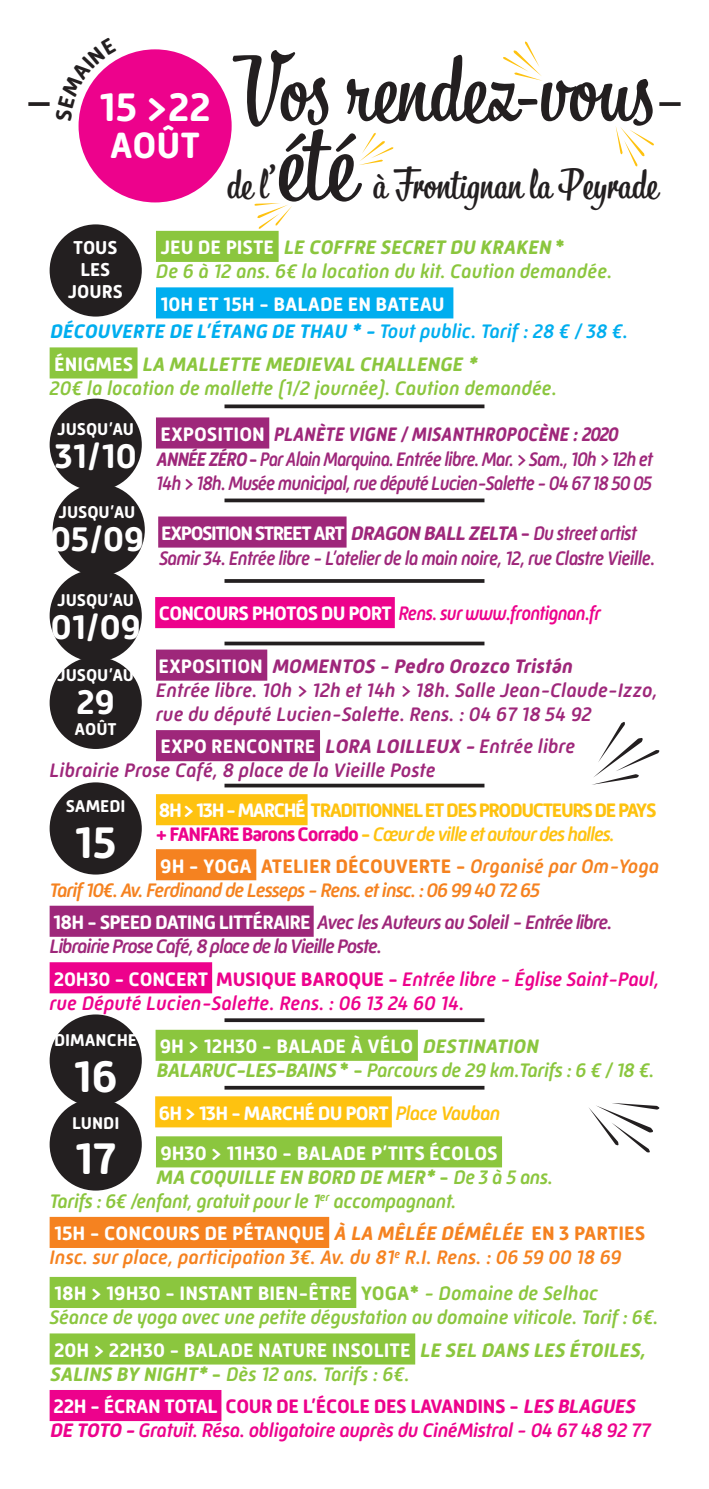
<style>
.page{position:relative;width:709px;height:1489px;background:#fff}
.page>*{position:absolute;margin:0;border:0;box-sizing:border-box;transform-origin:0 0}
.t1{font:102.5px "Bistro Script";color:#231f20}
.t2{font:91.25px "Bistro Script";color:#231f20}
.t3{font:700 45.25px "Mic 32 New Rounded";color:#fff}
.t4{font:700 40.75px "Mic 32 New Rounded";color:#fff}
.t5{font:40.25px "Bistro Script";color:#231f20}
.t6{font:700 37.5px "Mic 32 New Rounded";color:#fff}
.t7{font:700 35px "Mic 32 New Rounded";color:#fff}
.t8{font:italic 500 20px/24px "Mic 32 New Rounded";letter-spacing:-.01em;color:#8bc63e}
.t9{font:italic 500 20px/24px "Mic 32 New Rounded";color:#9e277a}
.t10{font:italic 500 20px/24.5px "Mic 32 New Rounded";letter-spacing:-.04em;color:#9e277a;scale:.9 1}
.t11{font:italic 500 20px/25.5px "Mic 32 New Rounded";letter-spacing:-.04em;color:#9e277a;scale:.93 1}
.t12{font:italic 500 20px/24px "Mic 32 New Rounded";letter-spacing:-.02em;color:#ed028c}
.t13{font:italic 500 20px/24px "Mic 32 New Rounded";color:#f58220}
.t14{font:italic 500 20px/24px "Mic 32 New Rounded";letter-spacing:-.06em;color:#9e277a}
.t15{font:700 20px/24px "Mic 32 New Rounded";letter-spacing:-.07em;color:#fec210}
.t16{font:italic 500 20px/24px "Mic 32 New Rounded";color:#ed028c}
.t17{font:italic 500 20px/24px "Mic 32 New Rounded";letter-spacing:-.05em;color:#f58220}
.t18{font:italic 700 20px/24px "Mic 32 New Rounded";color:#8bc63e}
.t19{font:italic 700 20px/27.5px "Mic 32 New Rounded";color:#00aeef}
.t20{font:700 20px/40px "Mic 32 New Rounded";color:#fff}
.t21{font:italic 500 20px "Mic 32 New Rounded";letter-spacing:-.04em;color:#ed028c;scale:.93 1}
.t22{font:700 19.25px/22px "Mic 32 New Rounded";color:#fff;text-align:center}
.t23{font:700 17.5px "Mic 32 New Rounded";color:#fff}
.s1{font-weight:700;font-style:normal;color:#fff}
.s2{font-weight:700}
.s3{font-weight:700;font-style:normal}
.s4{font-style:normal;color:#fff}
.s5{font-weight:500}
.s6{font-weight:700;font-style:normal;font-size:35px;color:#fff}
.s7{color:#fff}
.s8{color:#ed028c}
.s9{font-weight:500;font-style:italic}
.s10{font-weight:500;font-style:italic;color:#fec210}
.s11{font-style:normal}
</style>
<div class="page">
<svg style="left:28px;top:102px;width:22px;height:4px"></svg>
<svg style="left:659px;top:102px;width:21px;height:4px"></svg>
<svg style="left:359px;top:132px;width:35px;height:33px"></svg>
<svg style="left:615px;top:126px;width:39px;height:41px"></svg>
<svg style="left:503px;top:41px;width:39px;height:40px"></svg>
<svg style="left:254px;top:203px;width:38px;height:26px"></svg>
<div style="left:156px;top:231px;width:123px;height:31px;background:#8bc63e"></div>
<div style="left:156px;top:287px;width:297px;height:31px;background:#00aeef"></div>
<div style="left:50px;top:347px;width:87px;height:31px;background:#8bc63e"></div>
<div style="left:156px;top:417px;width:113px;height:31px;background:#9e277a"></div>
<div style="left:158px;top:516px;width:188px;height:31px;background:#9e277a"></div>
<div style="left:155px;top:597px;width:240px;height:31px;background:#ed028c"></div>
<div style="left:156px;top:649px;width:111px;height:31px;background:#9e277a"></div>
<div style="left:156px;top:730px;width:164px;height:31px;background:#9e277a"></div>
<div style="left:156px;top:794px;width:151px;height:31px;background:#fec210"></div>
<div style="left:156px;top:849px;width:100px;height:31px;background:#f58220"></div>
<div style="left:50px;top:905px;width:264px;height:31px;background:#9e277a"></div>
<div style="left:50px;top:962px;width:162px;height:31px;background:#ed028c"></div>
<div style="left:156px;top:1029px;width:262px;height:31px;background:#8bc63e"></div>
<div style="left:155px;top:1096px;width:237px;height:31px;background:#fec210"></div>
<div style="left:156px;top:1136px;width:346px;height:31px;background:#8bc63e"></div>
<div style="left:50px;top:1216px;width:279px;height:31px;background:#f58220"></div>
<div style="left:50px;top:1276px;width:306px;height:31px;background:#8bc63e"></div>
<div style="left:50px;top:1333px;width:365px;height:31px;background:#8bc63e"></div>
<div style="left:50px;top:1389px;width:171px;height:31px;background:#ed028c"></div>
<div style="left:50px;top:224px;width:92px;height:92px;background:#231f20;border-radius:50%"></div>
<svg style="left:224px;top:404px;width:260px;height:4px"></svg>
<div style="left:50px;top:398px;width:92px;height:93px;background:#231f20;border-radius:50%"></div>
<svg style="left:224px;top:498px;width:260px;height:4px"></svg>
<div style="left:53px;top:483px;width:92px;height:93px;background:#231f20;border-radius:50%"></div>
<svg style="left:224px;top:579px;width:260px;height:4px"></svg>
<div style="left:50px;top:569px;width:92px;height:92px;background:#231f20;border-radius:50%"></div>
<svg style="left:224px;top:641px;width:260px;height:4px"></svg>
<div style="left:50px;top:656px;width:92px;height:93px;background:#231f20;border-radius:50%"></div>
<svg style="left:224px;top:783px;width:260px;height:4px"></svg>
<div style="left:50px;top:782px;width:92px;height:92px;background:#231f20;border-radius:50%"></div>
<svg style="left:224px;top:1018px;width:260px;height:4px"></svg>
<div style="left:50px;top:1014px;width:92px;height:92px;background:#231f20;border-radius:50%"></div>
<svg style="left:224px;top:1085px;width:260px;height:4px"></svg>
<div style="left:50px;top:1098px;width:92px;height:92px;background:#231f20;border-radius:50%"></div>
<svg style="left:594px;top:722px;width:66px;height:62px"></svg>
<svg style="left:589px;top:1103px;width:71px;height:50px"></svg>
<div style="left:79px;top:49px;width:153px;height:153px;background:#ed028c;border-radius:50%"></div>
<svg style="left:78px;top:60px;width:38px;height:61px"></svg>
<h3 class="t4" style="left:99px;top:83px;width:113px">15 &gt;22</h3>
<h3 class="t6" style="left:110px;top:124px;width:92px">AOÛT</h3>
<h2 class="t2" style="left:242px;top:33px;width:414px">Vos rendez-vous</h2>
<h1 class="t1" style="left:276px;top:99px;width:80px">été</h1>
<h3 class="t5" style="left:227px;top:159px;width:51px">de l’</h3>
<h3 class="t5" style="left:373px;top:159px;width:286px">à Frontignan la Peyrade</h3>
<p class="t22" style="left:68px;top:236px;width:56px">TOUS<br>LES<br>JOURS</p>
<p class="t8" style="left:156px;top:235px;width:458px"><span class="s1">J E U D E P I S T E</span> <span class="s2">LE COFFRE SECRET DU KRAKEN</span> <span class="s3">*<br></span>De 6 à 12 ans. 6€ la location du kit. Caution demandée.</p>
<p class="t19" style="left:50px;top:290px;width:580px;text-indent:111px"><span class="s4">10H ET 15H - BALADE EN BATEAU<br></span>DÉCOUVERTE DE L’ÉTANG DE THAU * - <span class="s5">To u t p u b lic . Ta rif : 2 8 € / 3 8 €.</span></p>
<p class="t8" style="left:50px;top:352px;width:509px"><span class="s1">É N I G M E S</span> <span class="s2">LA MALLETTE MEDIEVAL CHALLENGE *<br></span>20€ la location de mallette (1/2 journée). Caution demandée.</p>
<p class="t23" style="left:57px;top:419px;width:78px">JUSQU’AU</p>
<h3 class="t7" style="left:55px;top:435px;width:83px">31/10</h3>
<p class="t10" style="left:156px;top:421px;width:554px"><span class="s1">E X P O S I T I O N</span> <span class="s2">PLANÈTE VIGNE /MISANTHROPOCÈNE :2020<br>ANNÉEZÉRO</span><span class="s3">-</span> Par Alain Marquina. Entrée libre. Mar. &gt; Sam., 10h &gt; 12h et<br>14h &gt; 18h. Musée municipal, rue député Lucien-Salette - 04 67 18 50 05</p>
<p class="t23" style="left:59px;top:502px;width:78px">JUSQU’AU</p>
<p class="t11" style="left:159px;top:520px;width:535px;text-indent:-109px"><span class="s6">05/09</span> <span class="s1">EXPOSITION STREET ART</span> <span class="s2">DRAGON BALL ZELTA</span> <span class="s3">-</span> Du street artist<br>Samir 34. Entrée libre - L’atelier de la main noire, 12, rue Clastre Vieille.</p>
<p class="t23" style="left:57px;top:590px;width:78px">JUSQU’AU</p>
<h3 class="t7" style="left:51px;top:606px;width:91px">01/09</h3>
<p class="t21" style="left:159px;top:602px;width:477px"><span class="s1">CONCOURS PHOTOS DU PORT</span> Rens. sur www.frontignan.fr</p>
<p class="t23" style="left:57px;top:665px;width:78px">JUSQU’AU</p>
<h3 class="t7" style="left:77px;top:682px;width:40px">29</h3>
<p class="t23" style="left:75px;top:719px;width:44px">AOÛT</p>
<p class="t9" style="left:156px;top:654px;width:503px"><span class="s1">E X P O S I T I O N</span> <span class="s2">MOMENTOS - Pedro Orozco Tristán<br></span>Entrée libre. 10h &gt; 12h et 14h &gt; 18h. Salle Jean-Claude-Izzo, rue du député Lucien-Salette. Rens. : 04 67 18 54 92</p>
<p class="t9" style="left:50px;top:734px;width:527px;text-indent:111px"><span class="s1">EXPO RENCONTRE</span> <span class="s2">LORA LOILLEUX -</span> Entrée libre<br>Librairie Prose Café, 8 place de la Vieille Poste</p>
<p class="t23" style="left:66px;top:796px;width:61px">SAMEDI</p>
<h3 class="t3" style="left:75px;top:816px;width:44px">15</h3>
<p class="t15" style="left:156px;top:798px;width:502px"><span class="s7">8H &gt; 13H - MARCHÉ</span> TRADITIONNEL ET DES PRODUCTEURS DE PAYS <span class="s8">+ FANFARE Barons Corrado</span> - <span class="s9">Cœur de ville et autour des halles.</span></p>
<p class="t17" style="left:50px;top:853px;width:611px;text-indent:111px"><span class="s1">9H - YOGA</span> <span class="s3">ATELIER DÉCOUVERTE -</span> Organisé par Om-Yoga<br>Tarif 10€. Av. Ferdinand de Lesseps - Rens. et insc. : 06 99 40 72 65</p>
<p class="t14" style="left:50px;top:910px;width:564px"><span class="s1">18H - SPEED DATING LITTÉRAIRE</span> Avec les Auteurs au Soleil - Entrée libre.<br>Librairie Prose Café, 8 place de la Vieille Poste.</p>
<p class="t16" style="left:50px;top:966px;width:611px"><span class="s1">20H30 - CONCERT</span> <span class="s3">MUSIQUE BAROQUE -</span> Entrée libre - Église Saint-Paul, rue Député Lucien-Salette. Rens. : 06 13 24 60 14.</p>
<p class="t23" style="left:54px;top:1030px;width:85px">DIMANCHE</p>
<h3 class="t3" style="left:74px;top:1050px;width:46px">16</h3>
<p class="t8" style="left:156px;top:1034px;width:500px"><span class="s1">9H &gt; 12H30 - BALADE À VÉLO</span> <span class="s2">DESTINATION<br>BALARUC-LES-BAINS</span> <span class="s3">* -</span> Parcours de 29 km.Tarifs : 6 € / 18 €.</p>
<p class="t20" style="left:159px;top:1092px;width:343px">6H &gt; 13H - MARCHÉ DU PORT <span class="s10">Place Vauban<br></span>9H30 &gt; 11H30 - BALADE P’TITS ÉCOLOS</p>
<p class="t8" style="left:50px;top:1164px;width:505px;text-indent:106px"><span class="s2">MA COQUILLE EN BORD DE MER*</span> <span class="s3">-</span> De 3 à 5 ans .<br>Tarifs : 6€ /enfant, gratuit pour le 1<sup>er</sup> accompagnant.</p>
<p class="t13" style="left:50px;top:1221px;width:597px"><span class="s1">15H - CONCOURS DE PÉTANQUE</span> <span class="s2">À LA MÊLÉE DÉMÊLÉE</span> <span class="s3">EN 3 PARTIES<br></span>Insc. sur place, participation 3€. Av. du 81<sup>e</sup> R.I. Rens. : 06 59 00 18 69</p>
<p class="t8" style="left:50px;top:1281px;width:610px"><span class="s1">18H &gt; 19H30 - INSTANT BIEN-ÊTRE</span> <span class="s3">YOGA*</span> - Domaine de Selhac<br>Séance de yoga avec une petite dégustation au domaine viticole. Tarif : 6€.</p>
<p class="t18" style="left:50px;top:1337px;width:601px"><span class="s4">20H &gt; 22H30 - BALADE NATURE INSOLITE</span> LE SEL DANS LES ÉTOILES,<br>SALINS BY NIGHT* <span class="s11">-</span> <span class="s5">Dès 12 ans. Tarifs : 6€.</span></p>
<p class="t12" style="left:50px;top:1394px;width:602px"><span class="s1">22H - ÉCRAN TOTAL</span> <span class="s3">COUR DE L’ÉCOLE DES LAVANDINS -</span> <span class="s2">LES BLAGUES<br>DE TOTO -</span> Gratuit. Résa. obligatoire auprès du CinéMistral - 04 67 48 92 77</p>
<p class="t23" style="left:72px;top:1112px;width:49px">LUNDI</p>
<h3 class="t3" style="left:75px;top:1132px;width:43px">17</h3>
</div>
